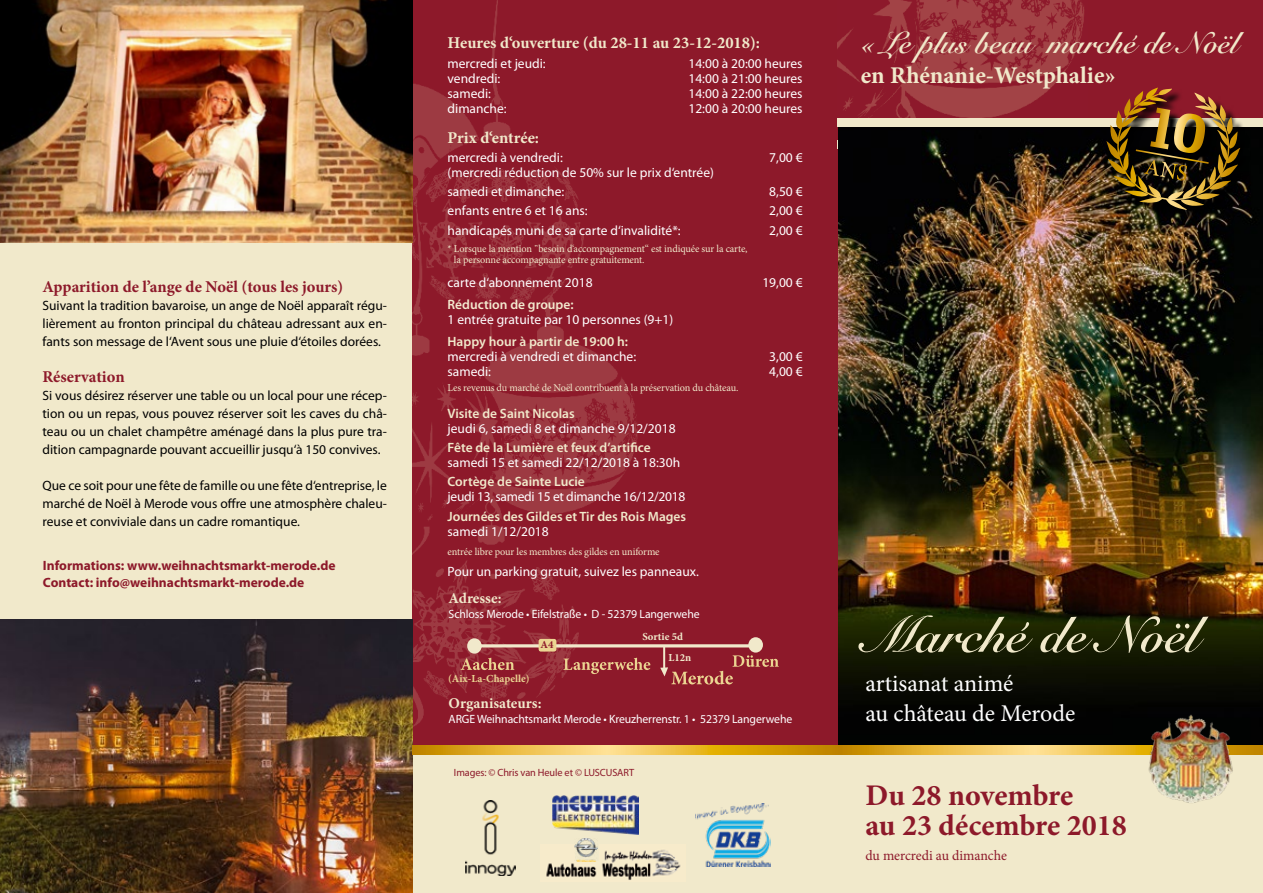
<style>
.page{position:relative;width:1263px;height:893px;background:#fff}
.page>*{position:absolute;margin:0;border:0;box-sizing:border-box;transform-origin:0 0}
.t1{font:50.4px "Snell Roundhand Bold Script";color:#f1e9cb}
.t2{font:700 30px/30px "Minion Pro";letter-spacing:-.005em;color:#8d192a}
.t3{font:30px "Snell Roundhand Bold Script";color:#f1e9cb}
.t4{font:24px/30px "Minion Pro";letter-spacing:-.005em;color:#fff}
.t5{font:700 24px "Minion Pro";color:#f1e9cb}
.t6{font:700 16.5px "Minion Pro";color:#f1e9cb}
.t7{font:700 16.5px "Minion Pro";color:#8d192a}
.t8{font:700 15px "Minion Pro";color:#f1e9cb}
.t9{font:14.25px "Minion Pro";letter-spacing:-.005em;color:#8d192a}
.t10{font:13.5px/18px "Myriad Pro";color:#000;text-align:justify}
.t11{font:13.5px/19.2px "Myriad Pro";color:#fff}
.t12{font:600 13.5px "Myriad Pro";color:#f1e9cb}
.t13{font:700 13.5px/16.5px "Myriad Pro";color:#8d192a}
.t14{font:13.5px "Myriad Pro";letter-spacing:-.02em;color:#fff}
.t15{font:600 13.5px "Myriad Pro";color:#f4eacf}
.t16{font:12px "Myriad Pro";letter-spacing:-.01em;color:#fff}
.t17{font:700 10.8px "Minion Pro";letter-spacing:.005em;color:#ebd592}
.t18{font:700 10.8px/21.6px "Minion Pro";color:#f1e9cb}
.t19{font:700 10.8px "Minion Pro";color:#8d192a}
.t20{font:10.5px/10.5px "Minion Pro";letter-spacing:-.01em;color:#f1e9cb}
.t21{font:10.5px "Myriad Pro";letter-spacing:-.01em;color:#8d192a}
</style>
<div class="page">
<img style="left:838px;top:127px;width:425px;height:619px">
<div style="left:838px;top:753px;width:425px;height:140px;background:#f1e9cb"></div>
<div style="left:0;top:0;width:838px;height:893px;background:#f1e9cb"></div>
<div style="left:412px;top:0;width:426px;height:753px;background:#8d192a"></div>
<img style="left:412px;top:0;width:229px;height:746px">
<div style="left:838px;top:0;width:425px;height:121px;background:#8d192a"></div>
<img style="left:838px;top:0;width:246px;height:118px">
<div style="left:748px;top:637px;width:15px;height:16px;background:#f1e9cb;border-radius:50%"></div>
<hr style="left:475px;top:644px;width:281px;height:3px;background:#f1e9cb">
<hr style="left:663px;top:647px;width:2px;height:24px;background:#f1e9cb">
<svg style="left:461px;top:658px;width:53px;height:12px"></svg>
<div style="left:539px;top:639px;width:17px;height:13px;background:#ebd592;border-radius:2px"></div>
<div style="left:467px;top:638px;width:15px;height:16px;background:#f1e9cb;border-radius:50%"></div>
<svg style="left:660px;top:655px;width:119px;height:29px"></svg>
<svg style="left:563px;top:658px;width:87px;height:16px"></svg>
<img style="left:552px;top:796px;width:86px;height:38px">
<img style="left:466px;top:801px;width:50px;height:75px">
<img style="left:546px;top:845px;width:135px;height:35px">
<div style="left:575px;top:838px;width:24px;height:23px;background:#f1e9cb"></div>
<img style="left:575px;top:838px;width:23px;height:23px">
<img style="left:695px;top:803px;width:76px;height:64px">
<img style="left:0;top:0;width:412px;height:242px">
<img style="left:0;top:619px;width:412px;height:274px">
<div style="left:838px;top:118px;width:425px;height:9px;background:#f1e9cb"></div>
<svg style="left:1109px;top:122px;width:142px;height:99px;background:#221d13"></svg>
<img style="left:1106px;top:88px;width:134px;height:122px">
<svg style="left:838px;top:746px;width:425px;height:8px;background:#e7b842"></svg>
<svg style="left:412px;top:746px;width:426px;height:8px;background:#e2b233"></svg>
<img style="left:1144px;top:710px;width:95px;height:93px">
<p class="t7" style="left:43px;top:275px;width:302px">Apparition de l’ange de Noël (tous les jours)</p>
<p class="t10" style="left:43px;top:297px;width:346px">Suivant la tradition bavaroise, un ange de Noël apparaît régu&shy;lièrement au fronton principal du château adressant aux en&shy;fants son message de l‘Avent sous une pluie d‘étoiles dorées.</p>
<p class="t7" style="left:43px;top:365px;width:84px">Réservation</p>
<p class="t10" style="left:43px;top:387px;width:346px">Si vous désirez réserver une table ou un local pour une récep&shy;tion ou un repas, vous pouvez réserver soit les caves du châ&shy;teau ou un chalet champêtre aménagé dans la plus pure tra&shy;dition campagnarde pouvant accueillir jusqu‘à 150 convives.</p>
<p class="t10" style="left:43px;top:477px;width:346px">Que ce soit pour une fête de famille ou une fête d‘entreprise, le marché de Noël à Merode vous offre une atmosphère chaleu&shy;reuse et conviviale dans un cadre romantique.</p>
<p class="t13" style="left:43px;top:557px;width:294px">Informations: www.weihnachtsmarkt-merode.de<br>Contact: info@weihnachtsmarkt-merode.de</p>
<p class="t6" style="left:448px;top:31px;width:314px">Heures d‘ouverture (du 28-11 au 23-12-2018):</p>
<p class="t11" style="left:448px;top:53px;width:100px">mercredi et jeudi:</p>
<p class="t11" style="left:688px;top:53px;width:116px">14:00 à 20:00 heures</p>
<p class="t11" style="left:448px;top:68px;width:54px">vendredi:</p>
<p class="t11" style="left:688px;top:68px;width:116px">14:00 à 21:00 heures</p>
<p class="t11" style="left:448px;top:83px;width:45px">samedi:</p>
<p class="t11" style="left:688px;top:83px;width:116px">14:00 à 22:00 heures</p>
<p class="t11" style="left:448px;top:98px;width:61px">dimanche:</p>
<p class="t11" style="left:688px;top:98px;width:116px">12:00 à 20:00 heures</p>
<p class="t6" style="left:448px;top:126px;width:93px">Prix d‘entrée:</p>
<p class="t11" style="left:448px;top:147px;width:117px">mercredi à vendredi:</p>
<p class="t11" style="left:769px;top:147px;width:35px">7,00 €</p>
<p class="t11" style="left:448px;top:162px;width:268px">(mercredi réduction de 50% sur le prix d‘entrée) samedi et dimanche:</p>
<p class="t11" style="left:769px;top:182px;width:35px">8,50 €</p>
<p class="t11" style="left:448px;top:201px;width:142px">enfants entre 6 et 16 ans:</p>
<p class="t11" style="left:769px;top:201px;width:35px">2,00 €</p>
<p class="t11" style="left:448px;top:220px;width:235px">handicapés muni de sa carte d‘invalidité*:</p>
<p class="t11" style="left:769px;top:220px;width:35px">2,00 €</p>
<p class="t20" style="left:454px;top:244px;width:295px;text-indent:-6px">* Lorsque la mention ῝besoin d‘accompagnement“ est indiquée sur la carte, la personne accompagnante entre gratuitement.</p>
<p class="t11" style="left:448px;top:272px;width:147px">carte d‘abonnement 2018</p>
<p class="t11" style="left:762px;top:272px;width:42px">19,00 €</p>
<p class="t15" style="left:448px;top:296px;width:128px">Réduction de groupe:</p>
<p class="t11" style="left:448px;top:309px;width:227px">1 entrée gratuite par 10 personnes (9+1)</p>
<p class="t12" style="left:448px;top:333px;width:182px">Happy hour à partir de 19:00 h:</p>
<p class="t11" style="left:448px;top:347px;width:190px">mercredi à vendredi et dimanche:</p>
<p class="t11" style="left:769px;top:347px;width:35px">3,00 €</p>
<p class="t11" style="left:448px;top:362px;width:45px">samedi:</p>
<p class="t11" style="left:769px;top:362px;width:35px">4,00 €</p>
<p class="t20" style="left:448px;top:383px;width:292px">Les revenus du marché de Noël contribuent à la préservation du château.</p>
<p class="t12" style="left:448px;top:405px;width:129px">Visite de Saint Nicolas</p>
<p class="t11" style="left:448px;top:418px;width:230px">jeudi 6, samedi 8 et dimanche 9/12/2018</p>
<p class="t12" style="left:448px;top:439px;width:205px">Fête de la Lumière et feux d’artifice</p>
<p class="t11" style="left:448px;top:453px;width:234px">samedi 15 et samedi 22/12/2018 à 18:30h</p>
<p class="t12" style="left:448px;top:473px;width:139px">Cortège de Sainte Lucie</p>
<p class="t14" style="left:448px;top:488px;width:239px">jeudi 13, samedi 15 et dimanche 16/12/2018</p>
<p class="t12" style="left:448px;top:507px;width:240px">Journées des Gildes et Tir des Rois Mages</p>
<p class="t11" style="left:448px;top:521px;width:103px">samedi 1/12/2018</p>
<p class="t20" style="left:448px;top:546px;width:214px">entrée libre pour les membres des gildes en uniforme</p>
<p class="t11" style="left:448px;top:561px;width:253px">Pour un parking gratuit, suivez les panneaux.</p>
<p class="t8" style="left:449px;top:588px;width:54px">Adresse:</p>
<p class="t16" style="left:449px;top:607px;width:253px">Schloss Merode • Eifelstraße • D - 52379 Langerwehe</p>
<p class="t19" style="left:540px;top:637px;width:14px">A4</p>
<p class="t18" style="left:669px;top:625px;width:24px;text-indent:-26px">Sortie 5d<br>L12n</p>
<p class="t17" style="left:448px;top:670px;width:83px">(Aix-La-Chapelle)</p>
<p class="t8" style="left:449px;top:693px;width:94px">Organisateurs:</p>
<p class="t16" style="left:449px;top:712px;width:345px">ARGE Weihnachtsmarkt Merode • Kreuzherrenstr. 1 • 52379 Langerwehe</p>
<p class="t21" style="left:454px;top:765px;width:182px">Images: © Chris van Heule et © LUSCUSART</p>
<h2 class="t3" style="left:861px;top:25px;width:379px">« Le plus beau marché de Noël</h2>
<h3 class="t5" style="left:861px;top:59px;width:256px">en Rhénanie-Westphalie»</h3>
<h1 class="t1" style="left:865px;top:605px;width:335px">Marché de Noël</h1>
<h3 class="t4" style="left:865px;top:668px;width:212px">artisanat animé<br>au château de Merode</h3>
<h2 class="t2" style="left:865px;top:779px;width:263px">Du 28 novembre<br>au 23 décembre 2018</h2>
<p class="t9" style="left:865px;top:846px;width:143px">du mercredi au dimanche</p>
</div>
